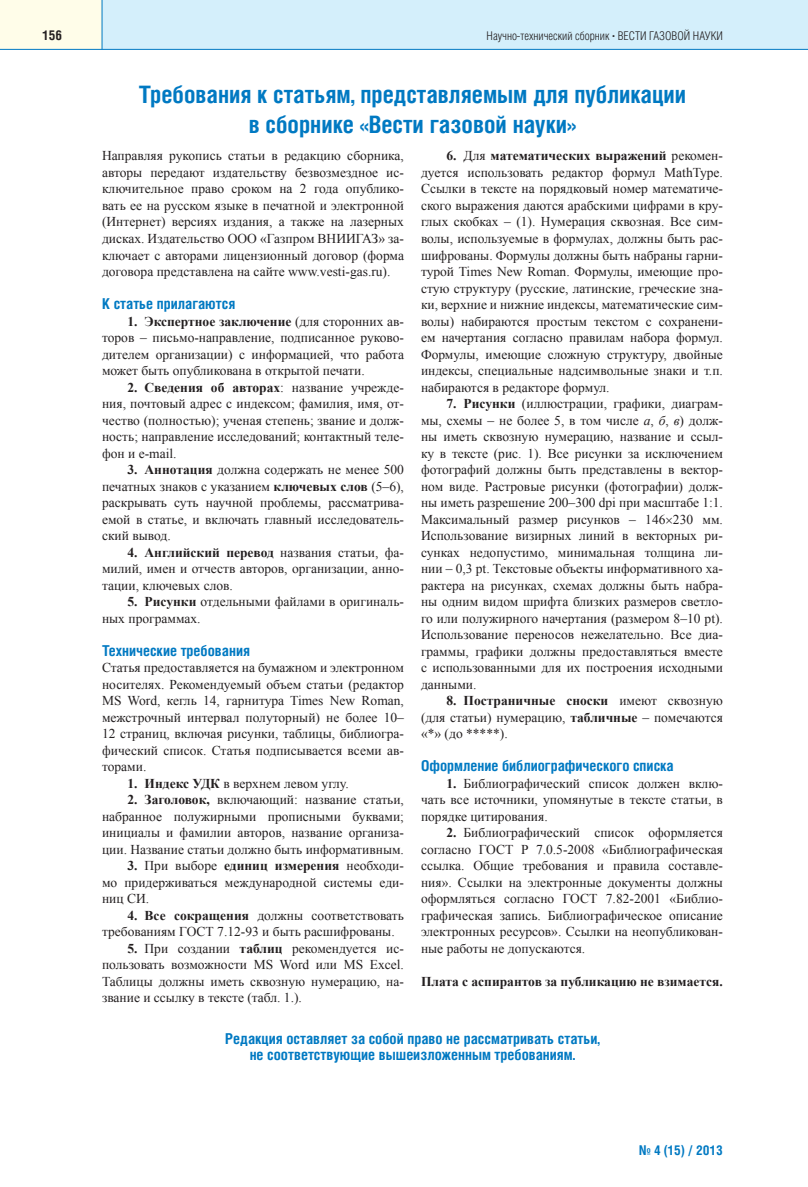
<style>
.page{position:relative;width:808px;height:1187px;background:#fff}
.page>*{position:absolute;margin:0;border:0;box-sizing:border-box;transform-origin:0 0}
.t1{font:700 24px/30px "Helios Cond";color:#0079c2;text-align:center}
.t2{font:700 15px/16.5px "Helios Cond";color:#0079c2;text-align:center}
.t3{font:13.5px/16.5px "Times New Roman";color:#231f20;text-align:justify}
.t4{font:700 13.5px "Times New Roman";color:#231f20}
.t5{font:700 13.5px "Helios Cond";color:#0079c2}
.t6{font:700 13.5px "Helios Cond";color:#231f20}
.t7{font:300 12px "Helios Cond";color:#231f20}
.s1{font-family:"Times New Roman";font-weight:700}
.s2{font-weight:700}
.s3{font-style:italic}
</style>
<div class="page">
<div style="left:102px;top:0;width:706px;height:49px;background:#d4effb"></div>
<div style="left:0;top:0;width:102px;height:49px;background:#fffde9"></div>
<hr style="left:0;top:49px;width:808px;height:1px;background:#0079c2">
<hr style="left:102px;top:0;width:1px;height:49px;background:#0079c2">
<p class="t6" style="left:42px;top:31px;width:21px">156</p>
<p class="t7" style="left:487px;top:32px;width:238px">Научно-технический сборник <span class="s1">·</span> ВЕСТИ ГАЗОВОЙ НАУКИ</p>
<h1 class="t1" style="left:139px;top:81px;width:549px">Требования к статьям, представляемым для публикации в сборнике «Вести газовой науки»</h1>
<p class="t3" style="left:102px;top:148px;width:303px">Направляя рукопись статьи в редакцию сборника, авторы передают издательству безвозмездное ис&shy;ключительное право сроком на 2 года опублико&shy;вать ее на русском языке в печатной и электронной (Интернет) версиях издания, а также на лазерных дисках. Издательство ООО «Газпром ВНИИГАЗ» за&shy;ключает с авторами лицензионный договор (форма договора представлена на сайте www.vesti-gas.ru).</p>
<p class="t2" style="left:102px;top:297px;width:135px">К статье прилагаются</p>
<p class="t3" style="left:102px;top:313px;width:303px;text-indent:26px"><span class="s2">1. Экспертное заключение</span> (для сторонних ав&shy;торов – письмо-направление, подписанное руково&shy;дителем организации) с информацией, что работа может быть опубликована в открытой печати.</p>
<p class="t3" style="left:102px;top:379px;width:303px;text-indent:26px"><span class="s2">2. Сведения об авторах</span>: название учрежде&shy;ния, почтовый адрес с индексом; фамилия, имя, от&shy;чество (полностью); ученая степень; звание и долж&shy;ность; направление исследований; контактный теле&shy;фон и е-mail.</p>
<p class="t3" style="left:102px;top:461px;width:303px;text-indent:26px"><span class="s2">3. Аннотация</span> должна содержать не менее 500 печатных знаков с указанием <span class="s2">ключевых слов</span> (5–6), раскрывать суть научной проблемы, рассматрива&shy;емой в статье, и включать главный исследователь&shy;ский вывод.</p>
<p class="t3" style="left:102px;top:544px;width:303px;text-indent:26px"><span class="s2">4. Английский перевод</span> названия статьи, фа&shy;милий, имен и отчеств авторов, организации, анно&shy;тации, ключевых слов.</p>
<p class="t3" style="left:102px;top:593px;width:303px;text-indent:26px"><span class="s2">5. Рисунки</span> отдельными файлами в оригиналь&shy;ных программах.</p>
<p class="t2" style="left:102px;top:643px;width:149px">Технические требования</p>
<p class="t3" style="left:102px;top:659px;width:303px">Статья предоставляется на бумажном и электронном носителях. Рекомендуемый объем статьи (редактор MS Word, кегль 14, гарнитура Times New Roman, межстрочный интервал полуторный) не более 10– 12 страниц, включая рисунки, таблицы, библиогра&shy;фический список. Статья подписывается всеми ав&shy;торами.</p>
<p class="t3" style="left:128px;top:775px;width:223px"><span class="s2">1. Индекс УДК</span> в верхнем левом углу.</p>
<p class="t3" style="left:102px;top:791px;width:303px;text-indent:26px"><span class="s2">2. Заголовок,</span> включающий: название статьи, набранное полужирными прописными буквами; инициалы и фамилии авторов, название организа&shy;ции. Название статьи должно быть информативным.</p>
<p class="t3" style="left:102px;top:857px;width:303px;text-indent:26px"><span class="s2">3.</span> При выборе <span class="s2">единиц измерения</span> необходи&shy;мо придерживаться международной системы еди&shy;ниц СИ.</p>
<p class="t3" style="left:102px;top:907px;width:303px;text-indent:26px"><span class="s2">4. Все сокращения</span> должны соответствовать требованиям ГОСТ 7.12-93 и быть расшифрованы.</p>
<p class="t3" style="left:102px;top:940px;width:303px;text-indent:26px"><span class="s2">5.</span> При создании <span class="s2">таблиц</span> рекомендуется ис&shy;пользовать возможности MS Word или MS Excel.<br>Таблицы должны иметь сквозную нумерацию, на&shy;звание и ссылку в тексте (табл. 1.).</p>
<p class="t3" style="left:421px;top:148px;width:303px;text-indent:26px"><span class="s2">6.</span> Для <span class="s2">математических выражений</span> рекомен&shy;дуется использовать редактор формул MathType.<br>Ссылки в тексте на порядковый номер математиче&shy;ского выражения даются арабскими цифрами в кру&shy;глых скобках – (1). Нумерация сквозная. Все сим&shy;волы, используемые в формулах, должны быть рас&shy;шифрованы. Формулы должны быть набраны гарни&shy;турой Times New Roman. Формулы, имеющие про&shy;стую структуру (русские, латинские, греческие зна&shy;ки, верхние и нижние индексы, математические сим&shy;волы) набираются простым текстом с сохранени&shy;ем начертания согласно правилам набора формул.<br>Формулы, имеющие сложную структуру, двойные индексы, специальные надсимвольные знаки и т.п. набираются в редакторе формул.</p>
<p class="t3" style="left:421px;top:395px;width:303px;text-indent:26px"><span class="s2">7. Рисунки</span> (иллюстрации, графики, диаграм&shy;мы, схемы – не более 5, в том числе <span class="s3">а</span>, <span class="s3">б</span>, <span class="s3">в</span>) долж&shy;ны иметь сквозную нумерацию, название и ссыл&shy;ку в тексте (рис. 1). Все рисунки за исключением фотографий должны быть представлены в вектор&shy;ном виде. Растровые рисунки (фотографии) долж&shy;ны иметь разрешение 200–300 dpi при масштабе 1:1.<br>Максимальный размер рисунков – 146 230 мм.<br>Использование визирных линий в векторных ри&shy;сунках недопустимо, минимальная толщина ли&shy;нии – 0,3 pt. Текстовые объекты информативного ха&shy;рактера на рисунках, схемах должны быть набра&shy;ны одним видом шрифта близких размеров светло&shy;го или полужирного начертания (размером 8–10 pt).<br>Использование переносов нежелательно. Все диа&shy;граммы, графики должны предоставляться вместе с использованными для их построения исходными данными.</p>
<p class="t3" style="left:421px;top:692px;width:303px;text-indent:26px"><span class="s2">8. Постраничные сноски</span> имеют сквозную (для статьи) нумерацию, <span class="s2">табличные</span> – помечаются «*» (до *****).</p>
<p class="t2" style="left:421px;top:759px;width:254px">Оформление библиографического списка</p>
<p class="t3" style="left:421px;top:775px;width:303px;text-indent:26px"><span class="s2">1.</span> Библиографический список должен вклю&shy;чать все источники, упомянутые в тексте статьи, в порядке цитирования.</p>
<p class="t3" style="left:421px;top:824px;width:303px;text-indent:26px"><span class="s2">2.</span> Библиографический список оформляется согласно ГОСТ Р 7.0.5-2008 «Библиографическая ссылка. Общие требования и правила составле&shy;ния». Ссылки на электронные документы должны оформляться согласно ГОСТ 7.82-2001 «Библио&shy;графическая запись. Библиографическое описание электронных ресурсов». Ссылки на неопубликован&shy;ные работы не допускаются.</p>
<p class="t4" style="left:421px;top:973px;width:303px">Плата с аспирантов за публикацию не взимается.</p>
<p class="t2" style="left:225px;top:1031px;width:376px">Редакция оставляет за собой право не рассматривать статьи, не соответствующие вышеизложенным требованиям.</p>
<p class="t5" style="left:639px;top:1145px;width:85px">№ 4 (15) / 2013</p>
</div>
